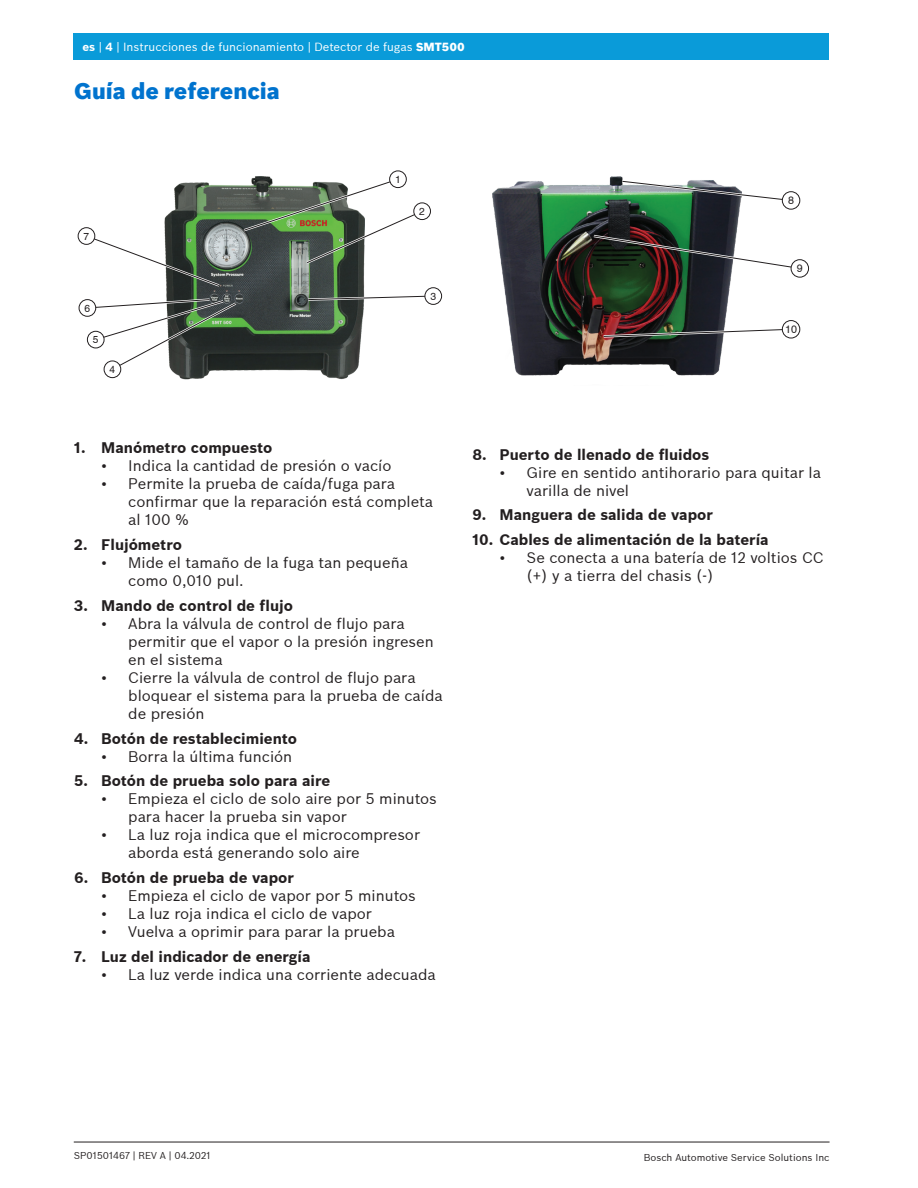
<style>
.page{position:relative;width:918px;height:1188px;background:#fff}
.page>*{position:absolute;margin:0;border:0;box-sizing:border-box;transform-origin:0 0}
.Headline_1_Black_15{font:900 22.5px "Bosch Sans LF";color:#0073ce}
.t1{font:15px/18px "Bosch Sans LF";color:#231f20}
.t2{font:700 15px "Bosch Sans LF";color:#231f20}
.t3{font:11.55px "Bosch Sans LF";color:#fff}
.t4{font:10.65px "Helvetica";color:#231f20}
.t5{font:10.2px "Helvetica";color:#231f20}
.t6{font:9.75px "Bosch Sans LF";color:#231f20}
.s1{font-weight:700}
.s2{font-weight:900}
</style>
<div class="page">
<div style="left:74px;top:33px;width:755px;height:27px;background:#0a9bd9"></div>
<hr style="left:74px;top:1142px;width:756px;height:1px;background:#231f20">
<img style="left:164px;top:182px;width:201px;height:197px">
<div style="left:389px;top:171px;width:18px;height:17px;border:1px solid #231f20;border-radius:50%"></div>
<svg style="left:241px;top:176px;width:184px;height:90px"></svg>
<div style="left:414px;top:203px;width:16px;height:17px;background:#fff;border-radius:50%"></div>
<div style="left:414px;top:203px;width:17px;height:17px;border:1px solid #231f20;border-radius:50%"></div>
<svg style="left:306px;top:294px;width:121px;height:8px"></svg>
<div style="left:425px;top:287px;width:17px;height:18px;border:1px solid #231f20;border-radius:50%"></div>
<svg style="left:83px;top:233px;width:139px;height:56px"></svg>
<div style="left:78px;top:228px;width:17px;height:16px;background:#fff;border-radius:50%"></div>
<div style="left:78px;top:227px;width:17px;height:18px;border:1px solid #231f20;border-radius:50%"></div>
<div style="left:79px;top:299px;width:17px;height:18px;border:1px solid #231f20;border-radius:50%"></div>
<svg style="left:85px;top:297px;width:154px;height:75px"></svg>
<div style="left:104px;top:361px;width:17px;height:17px;background:#fff;border-radius:50%"></div>
<div style="left:104px;top:361px;width:17px;height:17px;border:1px solid #231f20;border-radius:50%"></div>
<img style="left:492px;top:176px;width:249px;height:200px">
<svg style="left:620px;top:179px;width:166px;height:24px"></svg>
<div style="left:782px;top:192px;width:18px;height:17px;background:#fff;border-radius:50%"></div>
<div style="left:782px;top:191px;width:18px;height:18px;border:1px solid #231f20;border-radius:50%"></div>
<svg style="left:591px;top:233px;width:206px;height:38px"></svg>
<div style="left:791px;top:260px;width:18px;height:17px;background:#fff;border-radius:50%"></div>
<div style="left:791px;top:259px;width:18px;height:18px;border:1px solid #231f20;border-radius:50%"></div>
<svg style="left:601px;top:327px;width:193px;height:12px"></svg>
<div style="left:782px;top:321px;width:18px;height:17px;background:#fff;border-radius:50%"></div>
<div style="left:782px;top:320px;width:18px;height:18px;border:1px solid #231f20;border-radius:50%"></div>
<p class="t3" style="left:83px;top:39px;width:384px"><span class="s1">es</span> | <span class="s1">4</span> | Instrucciones de funcionamiento | Detector de fugas <span class="s2">SMT500</span></p>
<p class="Headline_1_Black_15" style="left:74px;top:77px;width:207px">Guía de referencia</p>
<p class="t5" style="left:84px;top:230px;width:7px">7</p>
<p class="t5" style="left:85px;top:302px;width:7px">6</p>
<p class="t5" style="left:93px;top:334px;width:7px">5</p>
<p class="t5" style="left:110px;top:363px;width:7px">4</p>
<p class="t5" style="left:395px;top:173px;width:7px">1</p>
<p class="t5" style="left:419px;top:205px;width:7px">2</p>
<p class="t5" style="left:430px;top:290px;width:7px">3</p>
<p class="t2" style="left:74px;top:439px;width:200px">1. Manómetro compuesto</p>
<p class="t1" style="left:101px;top:457px;width:292px">• Indica la cantidad de presión o vacío</p>
<p class="t1" style="left:128px;top:475px;width:306px;text-indent:-27px">• Permite la prueba de caída/fuga para confirmar que la reparación está completa al 100 %</p>
<p class="t2" style="left:74px;top:535px;width:109px">2. Flujómetro</p>
<p class="t1" style="left:128px;top:553px;width:281px;text-indent:-27px">• Mide el tamaño de la fuga tan pequeña como 0,010 pul.</p>
<p class="t2" style="left:74px;top:596px;width:220px">3. Mando de control de flujo</p>
<p class="t1" style="left:128px;top:614px;width:307px;text-indent:-27px">• Abra la válvula de control de flujo para permitir que el vapor o la presión ingresen en el sistema</p>
<p class="t1" style="left:128px;top:668px;width:316px;text-indent:-27px">• Cierre la válvula de control de flujo para bloquear el sistema para la prueba de caída de presión</p>
<p class="t2" style="left:74px;top:729px;width:224px">4. Botón de restablecimiento</p>
<p class="t1" style="left:101px;top:747px;width:193px">• Borra la última función</p>
<p class="t2" style="left:74px;top:772px;width:257px">5. Botón de prueba solo para aire</p>
<p class="t1" style="left:128px;top:790px;width:310px;text-indent:-27px">• Empieza el ciclo de solo aire por 5 minutos para hacer la prueba sin vapor</p>
<p class="t1" style="left:128px;top:826px;width:293px;text-indent:-27px">• La luz roja indica que el microcompresor aborda está generando solo aire</p>
<p class="t2" style="left:74px;top:868px;width:221px">6. Botón de prueba de vapor</p>
<p class="t1" style="left:101px;top:886px;width:316px">• Empieza el ciclo de vapor por 5 minutos</p>
<p class="t1" style="left:101px;top:904px;width:272px">• La luz roja indica el ciclo de vapor</p>
<p class="t1" style="left:101px;top:922px;width:295px">• Vuelva a oprimir para parar la prueba</p>
<p class="t2" style="left:74px;top:947px;width:238px">7. Luz del indicador de energía</p>
<p class="t1" style="left:101px;top:965px;width:336px">• La luz verde indica una corriente adecuada</p>
<p class="t4" style="left:788px;top:194px;width:7px">8</p>
<p class="t4" style="left:797px;top:262px;width:7px">9</p>
<p class="t4" style="left:785px;top:323px;width:13px">10</p>
<p class="t2" style="left:472px;top:445px;width:238px">8. Puerto de llenado de fluidos</p>
<p class="t1" style="left:526px;top:463px;width:296px;text-indent:-27px">• Gire en sentido antihorario para quitar la varilla de nivel</p>
<p class="t2" style="left:472px;top:506px;width:242px">9. Manguera de salida de vapor</p>
<p class="t2" style="left:472px;top:531px;width:298px">10. Cables de alimentación de la batería</p>
<p class="t1" style="left:526px;top:549px;width:299px;text-indent:-27px">• Se conecta a una batería de 12 voltios CC (+) y a tierra del chasis (-)</p>
<p class="t6" style="left:74px;top:1150px;width:138px">SP01501467 | REV A | 04.2021</p>
<p class="t6" style="left:644px;top:1151px;width:187px">Bosch Automotive Service Solutions Inc</p>
</div>
